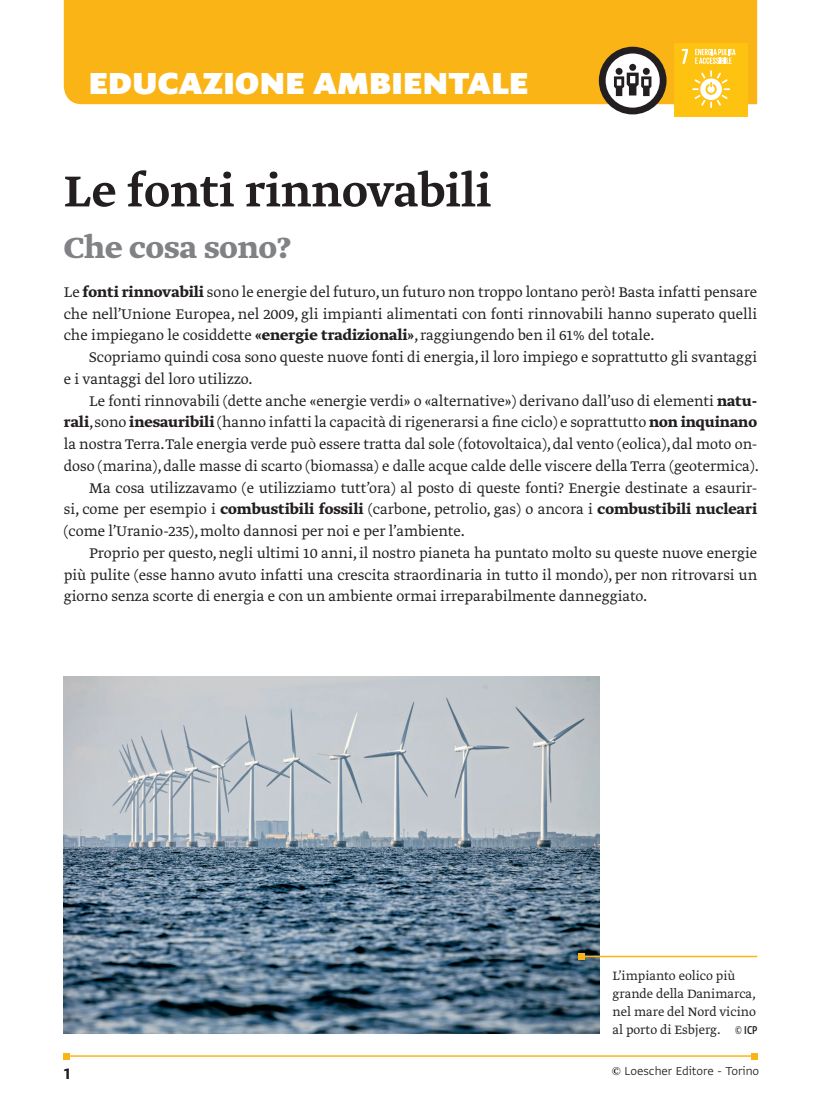
<style>
.page{position:relative;width:821px;height:1119px;background:#fff}
.page>*{position:absolute;margin:0;border:0;box-sizing:border-box;transform-origin:0 0}
.t1{font:500 51px "Greta Text Pro";color:#231f20}
.t2{font:900 36px "Greta Sans Std";letter-spacing:.01em;color:#fff}
.t3{font:700 34.5px "Greta Text Pro";color:#808285}
.t4{font:18px "Greta Sans Std Bld";color:#231f20}
.t5{font:300 16.5px/21.8px "Greta Text Pro";color:#231f20;text-align:justify}
.t6{font:300 14.25px/18px "Greta Text Pro";color:#231f20}
.t7{font:300 13.5px "Greta Sans Std";color:#231f20}
.s1{font-weight:700}
.s2{font-family:"Greta Sans Cnd Std";font-weight:500;font-size:13.5px}
.s3{font-family:"Greta Text Pro"}
</style>
<div class="page">
<div style="left:64px;top:0;width:693px;height:104px;background:#fbb416"></div>
<svg style="left:599px;top:47px;width:67px;height:67px"></svg>
<div style="left:629px;top:64px;width:7px;height:7px;background:#231f20;border-radius:50%"></div>
<div style="left:674px;top:43px;width:74px;height:73px;background:#fec210"></div>
<svg style="left:681px;top:49px;width:7px;height:15px"></svg>
<svg style="left:692px;top:70px;width:38px;height:38px"></svg>
<svg style="left:695px;top:49px;width:40px;height:15px"></svg>
<img style="left:64px;top:676px;width:536px;height:357px">
<hr style="left:581px;top:955px;width:176px;height:2px;background:#fbb416">
<svg style="left:578px;top:953px;width:6px;height:6px"></svg>
<hr style="left:67px;top:1055px;width:687px;height:1px;background:#fbb416">
<svg style="left:64px;top:1053px;width:6px;height:5px"></svg>
<svg style="left:751px;top:1053px;width:6px;height:5px"></svg>
<h2 class="t2" style="left:89px;top:61px;width:441px">EDUCAZIONE AMBIENTALE</h2>
<h1 class="t1" style="left:64px;top:158px;width:429px">Le fonti rinnovabili</h1>
<h3 class="t3" style="left:64px;top:225px;width:229px">Che cosa sono?</h3>
<p class="t5" style="left:64px;top:281px;width:695px">Le <span class="s1">fonti rinnovabili</span> sono le energie del futuro, un futuro non troppo lontano però! Basta infatti pensare che nell’Unione Europea, nel 2009, gli impianti alimentati con fonti rinnovabili hanno superato quelli che impiegano le cosiddette <span class="s1">«energie tradizionali»</span>, raggiungendo ben il 61% del totale.</p>
<p class="t5" style="left:64px;top:347px;width:695px;text-indent:26px">Scopriamo quindi cosa sono queste nuove fonti di energia, il loro impiego e soprattutto gli svantaggi e i vantaggi del loro utilizzo.</p>
<p class="t5" style="left:89px;top:390px;width:669px">Le fonti rinnovabili (dette anche «energie verdi» o «alternative») derivano dall’uso di elementi <span class="s1">natu-</span></p>
<p class="t5" style="left:64px;top:412px;width:694px"><span class="s1">rali</span>, sono <span class="s1">inesauribili</span> (hanno infatti la capacità di rigenerarsi a fine ciclo) e soprattutto <span class="s1">non inquinano</span></p>
<p class="t5" style="left:64px;top:434px;width:695px">la nostra Terra.Tale energia verde può essere tratta dal sole (fotovoltaica), dal vento (eolica), dal moto on-</p>
<p class="t5" style="left:64px;top:455px;width:696px">doso (marina), dalle masse di scarto (biomassa) e dalle acque calde delle viscere della Terra (geotermica).</p>
<p class="t5" style="left:89px;top:477px;width:669px">Ma cosa utilizzavamo (e utilizziamo tutt’ora) al posto di queste fonti? Energie destinate a esaurir-</p>
<p class="t5" style="left:64px;top:499px;width:695px">si, come per esempio i <span class="s1">combustibili fossili</span> (carbone, petrolio, gas) o ancora i <span class="s1">combustibili nucleari</span></p>
<p class="t5" style="left:64px;top:521px;width:403px">(come l’Uranio-235), molto dannosi per noi e per l’ambiente.</p>
<p class="t5" style="left:89px;top:542px;width:669px">Proprio per questo, negli ultimi 10 anni, il nostro pianeta ha puntato molto su queste nuove energie</p>
<p class="t5" style="left:64px;top:564px;width:695px">più pulite (esse hanno avuto infatti una crescita straordinaria in tutto il mondo), per non ritrovarsi un</p>
<p class="t5" style="left:64px;top:586px;width:585px">giorno senza scorte di energia e con un ambiente ormai irreparabilmente danneggiato.</p>
<p class="t4" style="left:64px;top:1062px;width:8px">1</p>
<p class="t6" style="left:612px;top:967px;width:146px">L’impianto eolico più grande della Danimarca, nel mare del Nord vicino al porto di Esbjerg. <span class="s2">© ICP</span></p>
<p class="t7" style="left:611px;top:1063px;width:149px"><span class="s3">©</span> Loescher Editore - Torino</p>
</div>
